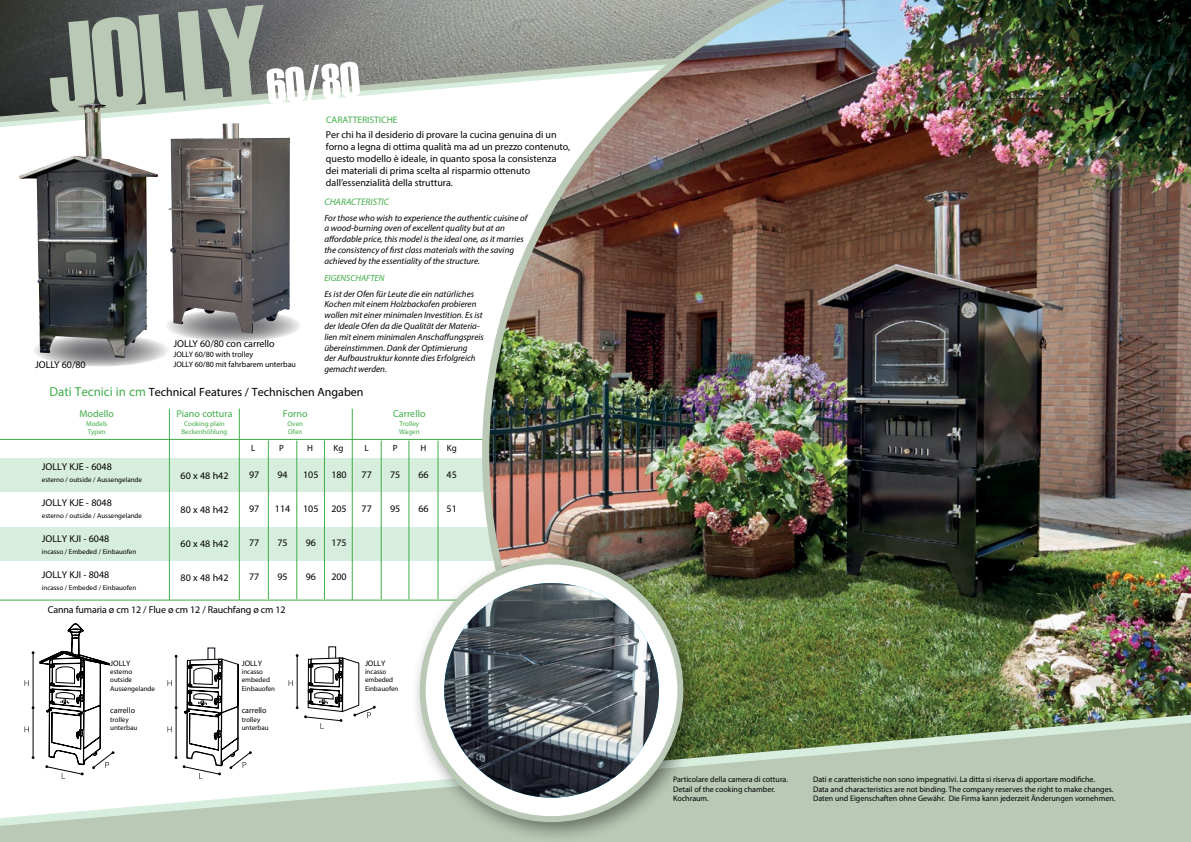
<style>
.page{position:relative;width:1191px;height:842px;background:#fff}
.page>*{position:absolute;margin:0;border:0;box-sizing:border-box;transform-origin:0 0}
.t1{font:130px "Haettenschweiler";color:#b9c9b5}
.t2{font:50px "Haettenschweiler";color:#fff}
.t3{font:12px "Myriad Pro";color:#000}
.t4{font:10px/12px "Myriad Pro";color:#000}
.t5{font:10px "Myriad Pro";color:#41ad49}
.t6{font:9.5px "Myriad Pro";color:#41ad49}
.t7{font:italic 9.5px "Myriad Pro";color:#41ad49}
.t8{font:italic 9px/10.8px "Myriad Pro";color:#000}
.t9{font:italic 9px "Myriad Pro";color:#41ad49}
.t10{font:9px "Myriad Pro";color:#000}
.t11{font:8px/9.8px "Myriad Pro";color:#000}
.t12{font:7px/8.4px "Myriad Pro";color:#000}
.t13{font:7px/8.4px "Myriad Pro";color:#41ad49}
.s1{font-size:13px;color:#41ad49}
</style>
<div class="page">
<svg style="left:165px;top:310px;width:136px;height:32px"></svg>
<img style="left:168px;top:127px;width:122px;height:206px">
<img style="left:0;top:0;width:478px;height:13px">
<svg style="left:0;top:13px;width:478px;height:109px;background:#7a7d7c"></svg>
<div style="left:0;top:458px;width:499px;height:34px;background:#d7eddd"></div>
<div style="left:0;top:527px;width:523px;height:33px;background:#d7eddd"></div>
<hr style="left:0;top:439px;width:488px;height:1px;background:#41ad49">
<hr style="left:0;top:600px;width:514px;height:1px;background:#41ad49">
<hr style="left:239px;top:409px;width:1px;height:191px;background:#41ad49">
<hr style="left:169px;top:409px;width:1px;height:191px;background:#41ad49">
<hr style="left:268px;top:440px;width:1px;height:159px;background:#41ad49">
<hr style="left:381px;top:440px;width:1px;height:159px;background:#41ad49">
<hr style="left:297px;top:440px;width:1px;height:159px;background:#41ad49">
<hr style="left:409px;top:440px;width:1px;height:159px;background:#41ad49">
<hr style="left:324px;top:440px;width:1px;height:159px;background:#41ad49">
<hr style="left:438px;top:440px;width:1px;height:159px;background:#41ad49">
<hr style="left:352px;top:409px;width:1px;height:191px;background:#41ad49">
<img style="left:478px;top:0;width:713px;height:715px">
<img style="left:32px;top:715px;width:1159px;height:8px">
<svg style="left:0;top:723px;width:1191px;height:119px;fill:#b9c9b5"></svg>
<svg style="left:33px;top:334px;width:136px;height:32px"></svg>
<svg style="left:25px;top:680px;width:4px;height:6px"></svg>
<svg style="left:25px;top:726px;width:4px;height:6px"></svg>
<hr style="left:33px;top:653px;width:1px;height:105px;background:#000">
<svg style="left:289px;top:680px;width:4px;height:6px"></svg>
<hr style="left:297px;top:655px;width:1px;height:53px;background:#000">
<svg style="left:168px;top:680px;width:4px;height:6px"></svg>
<svg style="left:168px;top:726px;width:4px;height:6px"></svg>
<hr style="left:176px;top:657px;width:1px;height:101px;background:#000">
<img style="left:19px;top:104px;width:139px;height:254px">
<svg style="left:40px;top:623px;width:74px;height:219px"></svg>
<svg style="left:183px;top:647px;width:69px;height:195px"></svg>
<div style="left:328px;top:647px;width:8px;height:13px;border:1px solid #06050e"></div>
<svg style="left:304px;top:656px;width:72px;height:73px"></svg>
<div style="left:410px;top:549px;width:295px;height:293px;background:#000;opacity:.45"></div>
<div style="left:423px;top:561px;width:257px;height:258px;background:#fff;border-radius:50%"></div>
<div style="left:420px;top:558px;width:263px;height:264px;border:6px solid #b9c9b5;border-radius:50%"></div>
<img style="left:444px;top:583px;width:215px;height:215px;border-radius:107px">
<h1 class="t1" style="left:40px;top:-4px;width:223px;rotate:-5deg">JOLLY</h1>
<h2 class="t2" style="left:264px;top:58px;width:95px;rotate:-5deg">60/80</h2>
<p class="t6" style="left:326px;top:114px;width:73px">CARATTERISTICHE</p>
<p class="t4" style="left:326px;top:128px;width:246px">Per chi ha il desiderio di provare la cucina genuina di un forno a legna di ottima qualità ma ad un prezzo contenuto, questo modello è ideale, in quanto sposa la consistenza dei materiali di prima scelta al risparmio ottenuto dall’essenzialità della struttura.</p>
<p class="t4" style="left:35px;top:359px;width:52px">JOLLY 60/80</p>
<p class="t4" style="left:173px;top:338px;width:103px">JOLLY 60/80 con carrello</p>
<p class="t11" style="left:173px;top:349px;width:124px">JOLLY 60/80 with trolley<br>JOLLY 60/80 mit fahrbarem unterbau</p>
<p class="t7" style="left:324px;top:196px;width:66px">CHARACTERISTIC</p>
<p class="t8" style="left:324px;top:212px;width:204px">For those who wish to experience the authentic cuisine of a wood-burning oven of excellent quality but at an affordable price, this model is the ideal one, as it marries the consistency of first class materials with the saving achieved by the essentiality of the structure.</p>
<p class="t8" style="left:324px;top:288px;width:161px">Es ist der Ofen für Leute die ein natürliches Kochen mit einem Holzbackofen probieren wollen mit einer minimalen Investition. Es ist der Ideale Ofen da die Qualität der Materia&shy;lien mit einem minimalen Anschaffungspreis übereinstimmen. Dank der Optimierung<br>der Aufbaustruktur konnte dies Erfolgreich gemacht werden.</p>
<p class="t9" style="left:324px;top:272px;width:62px">EIGENSCHAFTEN</p>
<h3 class="t3" style="left:50px;top:385px;width:315px"><span class="s1">Dati Tecnici in cm</span> Technical Features / Technischen Angaben</h3>
<p class="t5" style="left:80px;top:408px;width:36px">Modello</p>
<p class="t13" style="left:86px;top:419px;width:23px">Models<br>Typen</p>
<p class="t5" style="left:176px;top:408px;width:58px">Piano cottura</p>
<p class="t13" style="left:181px;top:419px;width:48px;text-align:center">Cooking plain<br>Beckenhöhlung</p>
<p class="t5" style="left:283px;top:408px;width:26px">Forno</p>
<p class="t13" style="left:287px;top:419px;width:17px">Oven<br>Ofen</p>
<p class="t5" style="left:393px;top:408px;width:34px">Carrello</p>
<p class="t13" style="left:399px;top:419px;width:22px">Trolley<br>Wagen</p>
<p class="t4" style="left:42px;top:460px;width:72px">JOLLY KJE - 6048</p>
<p class="t12" style="left:42px;top:475px;width:102px">esterno / outside / Aussengelande</p>
<p class="t4" style="left:42px;top:496px;width:72px">JOLLY KJE - 8048</p>
<p class="t12" style="left:42px;top:511px;width:102px">esterno / outside / Aussengelande</p>
<p class="t4" style="left:42px;top:532px;width:69px">JOLLY KJI - 6048</p>
<p class="t12" style="left:42px;top:547px;width:96px">incasso / Embeded / Einbauofen</p>
<p class="t4" style="left:42px;top:568px;width:69px">JOLLY KJI - 8048</p>
<p class="t12" style="left:42px;top:583px;width:96px">incasso / Embeded / Einbauofen</p>
<p class="t4" style="left:180px;top:469px;width:49px">60 x 48 h42</p>
<p class="t4" style="left:180px;top:503px;width:49px">80 x 48 h42</p>
<p class="t4" style="left:180px;top:537px;width:49px">60 x 48 h42</p>
<p class="t4" style="left:180px;top:571px;width:49px">80 x 48 h42</p>
<p class="t10" style="left:251px;top:443px;width:6px">L</p>
<p class="t10" style="left:279px;top:443px;width:6px">P</p>
<p class="t10" style="left:307px;top:443px;width:7px">H</p>
<p class="t10" style="left:333px;top:443px;width:11px">Kg</p>
<p class="t10" style="left:365px;top:443px;width:6px">L</p>
<p class="t10" style="left:393px;top:443px;width:6px">P</p>
<p class="t10" style="left:420px;top:443px;width:7px">H</p>
<p class="t10" style="left:447px;top:443px;width:11px">Kg</p>
<p class="t4" style="left:249px;top:468px;width:12px">97</p>
<p class="t4" style="left:249px;top:502px;width:12px">97</p>
<p class="t4" style="left:249px;top:536px;width:12px">77</p>
<p class="t4" style="left:249px;top:570px;width:12px">77</p>
<p class="t4" style="left:277px;top:468px;width:12px">94</p>
<p class="t4" style="left:275px;top:502px;width:17px">114</p>
<p class="t4" style="left:277px;top:536px;width:12px">75</p>
<p class="t4" style="left:277px;top:570px;width:12px">95</p>
<p class="t4" style="left:303px;top:468px;width:17px">105</p>
<p class="t4" style="left:303px;top:502px;width:17px">105</p>
<p class="t4" style="left:306px;top:536px;width:12px">96</p>
<p class="t4" style="left:306px;top:570px;width:12px">96</p>
<p class="t4" style="left:331px;top:468px;width:17px">180</p>
<p class="t4" style="left:331px;top:502px;width:17px">205</p>
<p class="t4" style="left:331px;top:536px;width:17px">175</p>
<p class="t4" style="left:331px;top:570px;width:17px">200</p>
<p class="t4" style="left:362px;top:468px;width:12px">77</p>
<p class="t4" style="left:362px;top:502px;width:12px">77</p>
<p class="t4" style="left:390px;top:468px;width:12px">75</p>
<p class="t4" style="left:390px;top:502px;width:12px">95</p>
<p class="t4" style="left:418px;top:468px;width:12px">66</p>
<p class="t4" style="left:418px;top:502px;width:12px">66</p>
<p class="t4" style="left:446px;top:468px;width:12px">45</p>
<p class="t4" style="left:446px;top:502px;width:12px">51</p>
<p class="t4" style="left:48px;top:603px;width:239px">Canna fumaria ø cm 12 / Flue ø cm 12 / Rauchfang ø cm 12</p>
<p class="t11" style="left:110px;top:658px;width:22px">JOLLY</p>
<p class="t12" style="left:110px;top:667px;width:46px">esterno outside<br>Aussengelande</p>
<p class="t11" style="left:110px;top:706px;width:26px">carrello</p>
<p class="t12" style="left:110px;top:715px;width:29px">trolley unterbau</p>
<p class="t11" style="left:242px;top:658px;width:22px">JOLLY</p>
<p class="t12" style="left:242px;top:667px;width:35px">incasso embeded<br>Einbauofen</p>
<p class="t11" style="left:242px;top:706px;width:26px">carrello</p>
<p class="t12" style="left:242px;top:715px;width:29px">trolley unterbau</p>
<p class="t11" style="left:365px;top:658px;width:22px">JOLLY</p>
<p class="t12" style="left:365px;top:667px;width:35px">incasso embeded<br>Einbauofen</p>
<p class="t11" style="left:673px;top:774px;width:117px">Particolare della camera di cottura.<br>Detail of the cooking chamber.<br>Kochraum.</p>
<p class="t11" style="left:813px;top:774px;width:304px">Dati e caratteristiche non sono impegnativi. La ditta si riserva di apportare modifiche.<br>Data and characteristics are not binding. The company reserves the right to make changes.<br>Daten und Eigenschaften ohne Gewähr. Die Firma kann jederzeit Änderungen vornehmen.</p>
</div>
